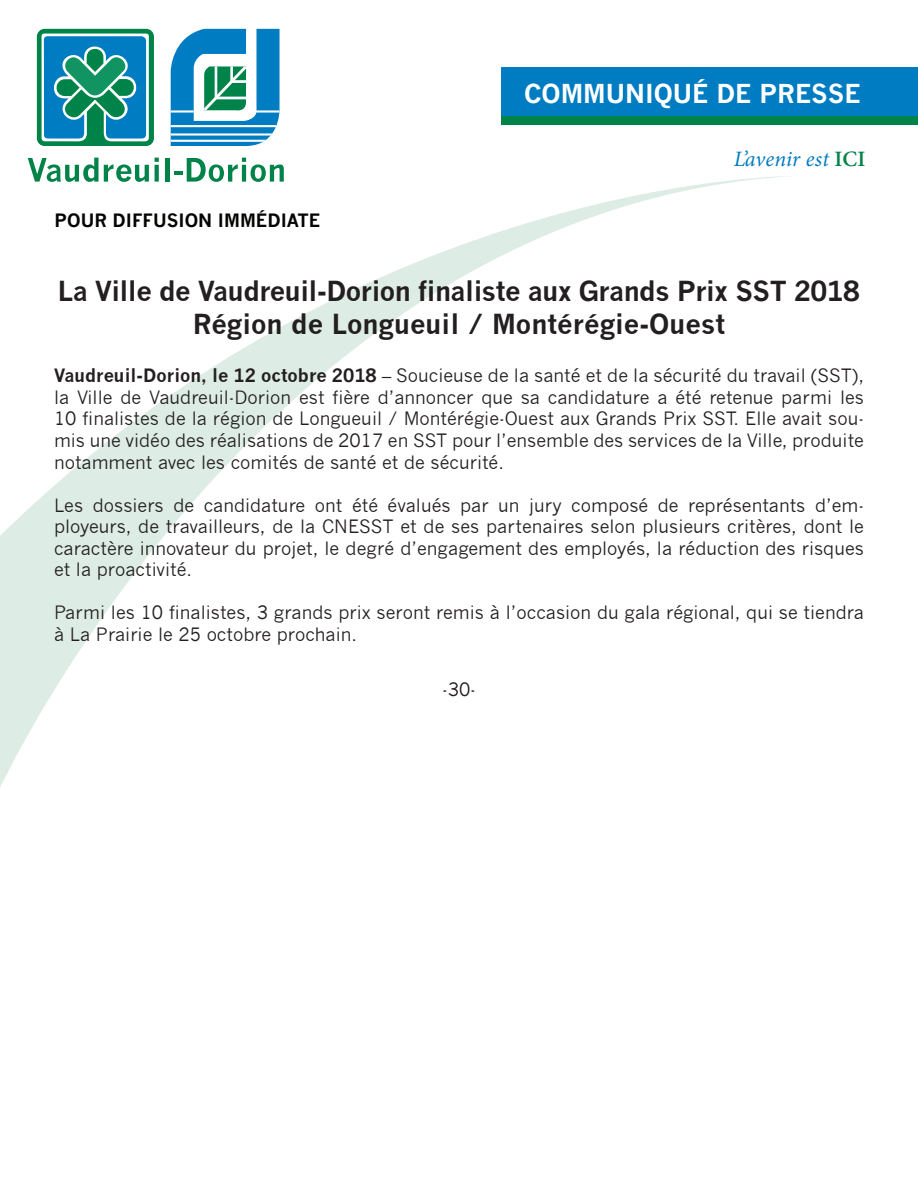
<style>
.page{position:relative;width:918px;height:1188px;background:#fff}
.page>*{position:absolute;margin:0;border:0;box-sizing:border-box;transform-origin:0 0}
.Titre{font:700 27px/32.4px "News Gothic";letter-spacing:-.02em;color:#231f20;text-align:center}
.t1{font:700 25.5px "News Gothic";color:#fff}
.t2{font:italic 22.05px "Minion Pro";letter-spacing:.005em;color:#007cc2}
.Paragraphe_Gras{font:18px/21.6px "News Gothic";color:#231f20;text-align:justify}
.Paragraphe{font:18px/21.6px "News Gothic";color:#231f20;text-align:justify}
.t3{font:700 18px "News Gothic";color:#040503}
._30{font:18px "News Gothic";color:#231f20}
.s1{font-weight:600;font-style:normal;color:#008348}
.s2{font-weight:700}
</style>
<div class="page">
<svg style="left:0;top:176px;width:788px;height:611px"></svg>
<div style="left:502px;top:67px;width:416px;height:49px;background:#007cc2"></div>
<div style="left:502px;top:116px;width:416px;height:9px;background:#008348"></div>
<svg style="left:28px;top:29px;width:256px;height:153px"></svg>
<h2 class="t1" style="left:524px;top:78px;width:338px">COMMUNIQUÉ DE PRESSE</h2>
<p class="t3" style="left:55px;top:210px;width:267px">POUR DIFFUSION IMMÉDIATE</p>
<p class="t2" style="left:734px;top:144px;width:133px">L’avenir est <span class="s1">ICI</span></p>
<p class="Titre" style="left:58px;top:275px;width:804px">La Ville de Vaudreuil-Dorion finaliste aux Grands Prix SST 2018<br>Région de Longueuil / Montérégie-Ouest</p>
<p class="Paragraphe_Gras" style="left:54px;top:365px;width:812px"><span class="s2">Vaudreuil-Dorion, le 12 octobre 2018</span> – Soucieuse de la santé et de la sécurité du travail (SST), la Ville de Vaudreuil-Dorion est fière d’annoncer que sa candidature a été retenue parmi les 10 finalistes de la région de Longueuil / Montérégie-Ouest aux Grands Prix SST. Elle avait sou&shy;mis une vidéo des réalisations de 2017 en SST pour l’ensemble des services de la Ville, produite notamment avec les comités de santé et de sécurité.</p>
<p class="Paragraphe" style="left:54px;top:494px;width:812px">Les dossiers de candidature ont été évalués par un jury composé de représentants d’em&shy;ployeurs, de travailleurs, de la CNESST et de ses partenaires selon plusieurs critères, dont le caractère innovateur du projet, le degré d’engagement des employés, la réduction des risques et la proactivité.</p>
<p class="Paragraphe" style="left:54px;top:602px;width:812px">Parmi les 10 finalistes, 3 grands prix seront remis à l’occasion du gala régional, qui se tiendra à La Prairie le 25 octobre prochain.</p>
<p class="_30" style="left:442px;top:679px;width:35px">-30-</p>
</div>
